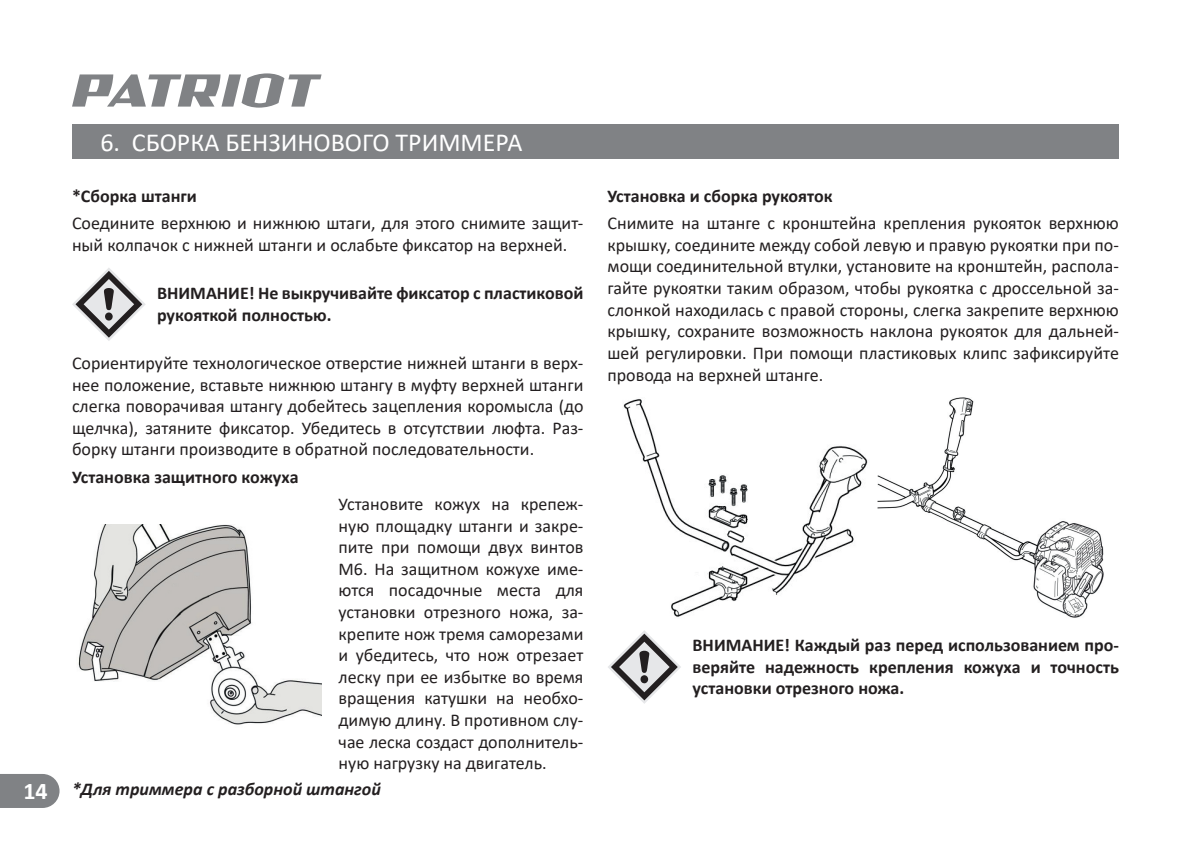
<style>
.page{position:relative;width:1191px;height:842px;background:#fff}
.page>*{position:absolute;margin:0;border:0;box-sizing:border-box;transform-origin:0 0}
.t1{font:26px "Calibri";color:#fff}
.t2{font:700 24px "Calibri";color:#fff}
.t3{font:18px/21.6px "Calibri";color:#231f20;text-align:justify}
.t4{font:700 18px/21.6px "Calibri";color:#231f20}
.t5{font:italic 700 18px "Calibri";color:#231f20}
</style>
<div class="page">
<svg style="left:72px;top:73px;width:249px;height:35px"></svg>
<div style="left:72px;top:124px;width:1047px;height:34px;background:#808285"></div>
<svg style="left:0;top:774px;width:60px;height:34px;background:#888a8d"></svg>
<img style="left:78px;top:524px;width:243px;height:201px">
<svg style="left:72px;top:268px;width:74px;height:73px"></svg>
<img style="left:623px;top:399px;width:245px;height:218px">
<img style="left:877px;top:397px;width:227px;height:221px">
<svg style="left:608px;top:630px;width:73px;height:74px"></svg>
<h2 class="t2" style="left:23px;top:774px;width:26px">14</h2>
<h1 class="t1" style="left:100px;top:124px;width:424px">6. СБОРКА БЕНЗИНОВОГО ТРИММЕРА</h1>
<p class="t4" style="left:72px;top:185px;width:126px">*Сборка штанги</p>
<p class="t3" style="left:72px;top:212px;width:513px">Соедините верхнюю и нижнюю штаги, для этого снимите защит&shy;ный колпачок с нижней штанги и ослабьте фиксатор на верхней.</p>
<p class="t4" style="left:157px;top:282px;width:428px">ВНИМАНИЕ! Не выкручивайте фиксатор с пластиковой рукояткой полностью.</p>
<p class="t3" style="left:72px;top:352px;width:513px">Сориентируйте технологическое отверстие нижней штанги в верх&shy;нее положение, вставьте нижнюю штангу в муфту верхней штанги слегка поворачивая штангу добейтесь зацепления коромысла (до щелчка), затяните фиксатор. Убедитесь в отсутствии люфта. Раз&shy;борку штанги производите в обратной последовательности.</p>
<p class="t4" style="left:72px;top:466px;width:228px">Установка защитного кожуха</p>
<p class="t3" style="left:338px;top:493px;width:246px">Установите кожух на крепеж&shy;ную площадку штанги и закре&shy;пите при помощи двух винтов М6. На защитном кожухе име&shy;ются посадочные места для установки отрезного ножа, за&shy;крепите нож тремя саморезами и убедитесь, что нож отрезает леску при ее избытке во время вращения катушки на необхо&shy;димую длину. В противном слу&shy;чае леска создаст дополнитель&shy;ную нагрузку на двигатель.</p>
<p class="t5" style="left:72px;top:776px;width:310px">*Для триммера с разборной штангой</p>
<p class="t4" style="left:607px;top:185px;width:227px">Установка и сборка рукояток</p>
<p class="t3" style="left:607px;top:212px;width:513px">Снимите на штанге с кронштейна крепления рукояток верхнюю крышку, соедините между собой левую и правую рукоятки при по&shy;мощи соединительной втулки, установите на кронштейн, распола&shy;гайте рукоятки таким образом, чтобы рукоятка с дроссельной за&shy;слонкой находилась с правой стороны, слегка закрепите верхнюю крышку, сохраните возможность наклона рукояток для дальней&shy;шей регулировки. При помощи пластиковых клипс зафиксируйте провода на верхней штанге.</p>
<p class="t4" style="left:692px;top:634px;width:428px;text-align:justify">ВНИМАНИЕ! Каждый раз перед использованием про&shy;веряйте надежность крепления кожуха и точность установки отрезного ножа.</p>
</div>
